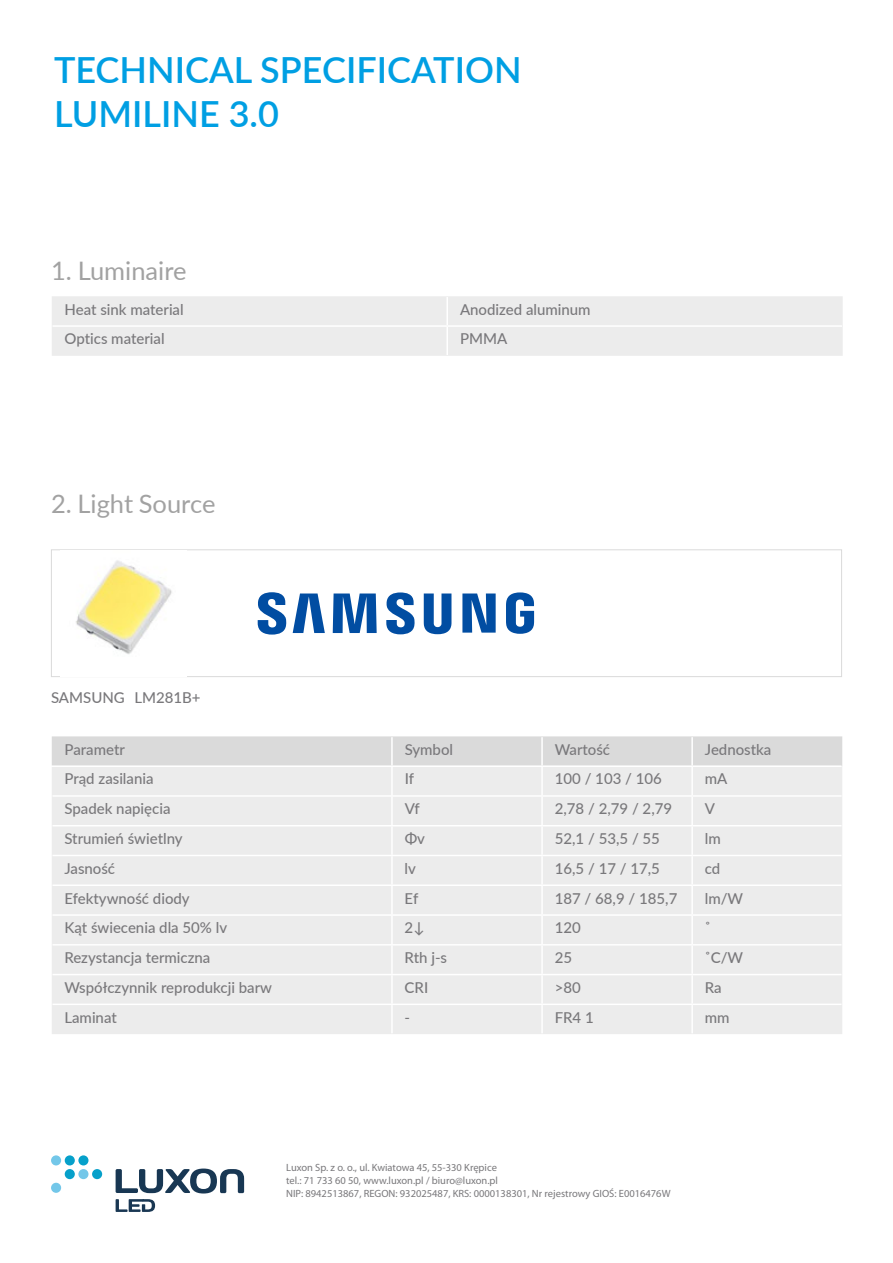
<style>
.page{position:relative;width:893px;height:1263px;background:#fff}
.page>*{position:absolute;margin:0;border:0;box-sizing:border-box;transform-origin:0 0}
.t1{font:600 36px/43.8px "Lato";color:#009fe3}
.t2{font:25.5px "Lato";color:#a2a2a2}
.t3{font:500 15px "Lato";color:#79787b}
.t4{font:10.5px/12.6px "Myriad Pro";color:#79787b}
</style>
<div class="page">
<svg style="left:116px;top:1168px;width:128px;height:25px"></svg>
<div style="left:92px;top:1169px;width:10px;height:10px;background:#06a0ca;border-radius:50%"></div>
<div style="left:78px;top:1169px;width:10px;height:10px;background:#73c7e9;border-radius:50%"></div>
<div style="left:65px;top:1169px;width:10px;height:10px;background:#06a0ca;border-radius:50%"></div>
<div style="left:65px;top:1155px;width:10px;height:10px;background:#06a0ca;border-radius:50%"></div>
<div style="left:78px;top:1155px;width:10px;height:10px;background:#06a0ca;border-radius:50%"></div>
<div style="left:51px;top:1155px;width:10px;height:10px;background:#73c7e9;border-radius:50%"></div>
<div style="left:51px;top:1183px;width:10px;height:10px;background:#73c7e9;border-radius:50%"></div>
<svg style="left:116px;top:1199px;width:39px;height:13px"></svg>
<div style="left:51px;top:549px;width:791px;height:128px;border:1px solid #dadada"></div>
<div style="left:52px;top:296px;width:791px;height:60px;background:#ececec"></div>
<hr style="left:446px;top:297px;width:2px;height:28px;background:#fff">
<hr style="left:446px;top:327px;width:2px;height:28px;background:#fff">
<hr style="left:53px;top:325px;width:394px;height:2px;background:#fff">
<hr style="left:447px;top:325px;width:395px;height:2px;background:#fff">
<div style="left:52px;top:736px;width:790px;height:30px;background:#dadada"></div>
<div style="left:52px;top:767px;width:790px;height:267px;background:#ececec"></div>
<hr style="left:541px;top:737px;width:2px;height:28px;background:#fff">
<hr style="left:391px;top:767px;width:2px;height:28px;background:#fff">
<hr style="left:541px;top:767px;width:2px;height:28px;background:#fff">
<hr style="left:691px;top:767px;width:2px;height:28px;background:#fff">
<hr style="left:391px;top:797px;width:2px;height:28px;background:#fff">
<hr style="left:541px;top:797px;width:2px;height:28px;background:#fff">
<hr style="left:691px;top:797px;width:2px;height:28px;background:#fff">
<hr style="left:391px;top:826px;width:2px;height:29px;background:#fff">
<hr style="left:541px;top:826px;width:2px;height:29px;background:#fff">
<hr style="left:691px;top:826px;width:2px;height:29px;background:#fff">
<hr style="left:391px;top:856px;width:2px;height:28px;background:#fff">
<hr style="left:541px;top:856px;width:2px;height:28px;background:#fff">
<hr style="left:691px;top:856px;width:2px;height:28px;background:#fff">
<hr style="left:391px;top:886px;width:2px;height:28px;background:#fff">
<hr style="left:541px;top:886px;width:2px;height:28px;background:#fff">
<hr style="left:691px;top:886px;width:2px;height:28px;background:#fff">
<hr style="left:391px;top:916px;width:2px;height:28px;background:#fff">
<hr style="left:541px;top:916px;width:2px;height:28px;background:#fff">
<hr style="left:691px;top:916px;width:2px;height:28px;background:#fff">
<hr style="left:391px;top:945px;width:2px;height:29px;background:#fff">
<hr style="left:541px;top:945px;width:2px;height:29px;background:#fff">
<hr style="left:691px;top:945px;width:2px;height:29px;background:#fff">
<hr style="left:391px;top:975px;width:2px;height:28px;background:#fff">
<hr style="left:541px;top:975px;width:2px;height:28px;background:#fff">
<hr style="left:691px;top:975px;width:2px;height:28px;background:#fff">
<hr style="left:391px;top:1005px;width:2px;height:28px;background:#fff">
<hr style="left:541px;top:1005px;width:2px;height:28px;background:#fff">
<hr style="left:691px;top:1005px;width:2px;height:28px;background:#fff">
<hr style="left:53px;top:795px;width:339px;height:2px;background:#fff">
<hr style="left:392px;top:795px;width:150px;height:2px;background:#fff">
<hr style="left:542px;top:795px;width:150px;height:2px;background:#fff">
<hr style="left:692px;top:795px;width:149px;height:2px;background:#fff">
<hr style="left:53px;top:825px;width:339px;height:1px;background:#fff">
<hr style="left:392px;top:825px;width:150px;height:1px;background:#fff">
<hr style="left:542px;top:825px;width:150px;height:1px;background:#fff">
<hr style="left:692px;top:825px;width:149px;height:1px;background:#fff">
<hr style="left:53px;top:855px;width:339px;height:1px;background:#fff">
<hr style="left:392px;top:855px;width:150px;height:1px;background:#fff">
<hr style="left:542px;top:855px;width:150px;height:1px;background:#fff">
<hr style="left:692px;top:855px;width:149px;height:1px;background:#fff">
<hr style="left:53px;top:884px;width:339px;height:2px;background:#fff">
<hr style="left:392px;top:884px;width:150px;height:2px;background:#fff">
<hr style="left:542px;top:884px;width:150px;height:2px;background:#fff">
<hr style="left:692px;top:884px;width:149px;height:2px;background:#fff">
<hr style="left:53px;top:914px;width:339px;height:2px;background:#fff">
<hr style="left:392px;top:914px;width:150px;height:2px;background:#fff">
<hr style="left:542px;top:914px;width:150px;height:2px;background:#fff">
<hr style="left:692px;top:914px;width:149px;height:2px;background:#fff">
<hr style="left:53px;top:944px;width:339px;height:1px;background:#fff">
<hr style="left:392px;top:944px;width:150px;height:1px;background:#fff">
<hr style="left:542px;top:944px;width:150px;height:1px;background:#fff">
<hr style="left:692px;top:944px;width:149px;height:1px;background:#fff">
<hr style="left:53px;top:974px;width:339px;height:1px;background:#fff">
<hr style="left:392px;top:974px;width:150px;height:1px;background:#fff">
<hr style="left:542px;top:974px;width:150px;height:1px;background:#fff">
<hr style="left:692px;top:974px;width:149px;height:1px;background:#fff">
<hr style="left:53px;top:1003px;width:339px;height:2px;background:#fff">
<hr style="left:392px;top:1003px;width:150px;height:2px;background:#fff">
<hr style="left:542px;top:1003px;width:150px;height:2px;background:#fff">
<hr style="left:692px;top:1003px;width:149px;height:2px;background:#fff">
<hr style="left:51px;top:765px;width:341px;height:2px;background:#fff">
<hr style="left:392px;top:765px;width:150px;height:2px;background:#fff">
<hr style="left:542px;top:765px;width:150px;height:2px;background:#fff">
<hr style="left:692px;top:765px;width:149px;height:2px;background:#fff">
<hr style="left:391px;top:737px;width:2px;height:28px;background:#fff">
<hr style="left:691px;top:737px;width:2px;height:28px;background:#fff">
<img style="left:61px;top:560px;width:125px;height:116px">
<svg style="left:258px;top:592px;width:276px;height:43px"></svg>
<h1 class="t1" style="left:54px;top:46px;width:469px">TECHNICAL SPECIFICATION<br>LUMILINE 3.0</h1>
<h2 class="t2" style="left:51px;top:252px;width:137px">1. Luminaire</h2>
<p class="t3" style="left:65px;top:298px;width:121px">Heat sink material</p>
<p class="t3" style="left:460px;top:298px;width:132px">Anodized aluminum</p>
<p class="t3" style="left:65px;top:328px;width:102px">Optics material</p>
<p class="t3" style="left:460px;top:328px;width:49px">PMMA</p>
<h2 class="t2" style="left:51px;top:486px;width:166px">2. Light Source</h2>
<p class="t3" style="left:51px;top:687px;width:151px">SAMSUNG LM281B+</p>
<p class="t3" style="left:65px;top:738px;width:62px">Parametr</p>
<p class="t3" style="left:405px;top:738px;width:50px">Symbol</p>
<p class="t3" style="left:555px;top:738px;width:57px">Wartość</p>
<p class="t3" style="left:705px;top:738px;width:68px">Jednostka</p>
<p class="t3" style="left:65px;top:768px;width:91px">Prąd zasilania</p>
<p class="t3" style="left:405px;top:768px;width:11px">If</p>
<p class="t3" style="left:555px;top:768px;width:109px">100 / 103 / 106</p>
<p class="t3" style="left:705px;top:768px;width:24px">mA</p>
<p class="t3" style="left:64px;top:798px;width:107px">Spadek napięcia</p>
<p class="t3" style="left:405px;top:798px;width:17px">Vf</p>
<p class="t3" style="left:555px;top:798px;width:119px">2,78 / 2,79 / 2,79</p>
<p class="t3" style="left:705px;top:798px;width:12px">V</p>
<p class="t3" style="left:64px;top:828px;width:120px">Strumień świetlny</p>
<p class="t3" style="left:405px;top:828px;width:22px">Φv</p>
<p class="t3" style="left:555px;top:828px;width:107px">52,1 / 53,5 / 55</p>
<p class="t3" style="left:705px;top:828px;width:17px">lm</p>
<p class="t3" style="left:64px;top:857px;width:52px">Jasność</p>
<p class="t3" style="left:405px;top:857px;width:13px">lv</p>
<p class="t3" style="left:555px;top:857px;width:107px">16,5 / 17 / 17,5</p>
<p class="t3" style="left:705px;top:857px;width:17px">cd</p>
<p class="t3" style="left:64px;top:887px;width:127px">Efektywność diody</p>
<p class="t3" style="left:405px;top:887px;width:15px">Ef</p>
<p class="t3" style="left:555px;top:887px;width:124px">187 / 68,9 / 185,7</p>
<p class="t3" style="left:705px;top:887px;width:40px">lm/W</p>
<p class="t3" style="left:64px;top:917px;width:164px">Kąt świecenia dla 50% lv</p>
<p class="t3" style="left:405px;top:917px;width:21px">2↓</p>
<p class="t3" style="left:555px;top:917px;width:28px">120</p>
<p class="t3" style="left:705px;top:917px;width:7px">˚</p>
<p class="t3" style="left:64px;top:947px;width:147px">Rezystancja termiczna</p>
<p class="t3" style="left:405px;top:947px;width:44px">Rth j-s</p>
<p class="t3" style="left:555px;top:947px;width:19px">25</p>
<p class="t3" style="left:705px;top:947px;width:40px">˚C/W</p>
<p class="t3" style="left:64px;top:976px;width:209px">Współczynnik reprodukcji barw</p>
<p class="t3" style="left:405px;top:976px;width:25px">CRI</p>
<p class="t3" style="left:555px;top:976px;width:28px">&gt;80</p>
<p class="t3" style="left:705px;top:976px;width:18px">Ra</p>
<p class="t3" style="left:64px;top:1006px;width:54px">Laminat</p>
<p class="t3" style="left:405px;top:1006px;width:7px">-</p>
<p class="t3" style="left:555px;top:1006px;width:41px">FR4 1</p>
<p class="t3" style="left:705px;top:1006px;width:26px">mm</p>
<p class="t4" style="left:286px;top:1162px;width:386px">Luxon Sp. z o. o., ul. Kwiatowa 45, 55-330 Krępice<br>tel.: 71 733 60 50, www.luxon.pl / biuro@luxon.pl<br>NIP: 8942513867, REGON: 932025487, KRS: 0000138301, Nr rejestrowy GIOŚ: E0016476W</p>
</div>
